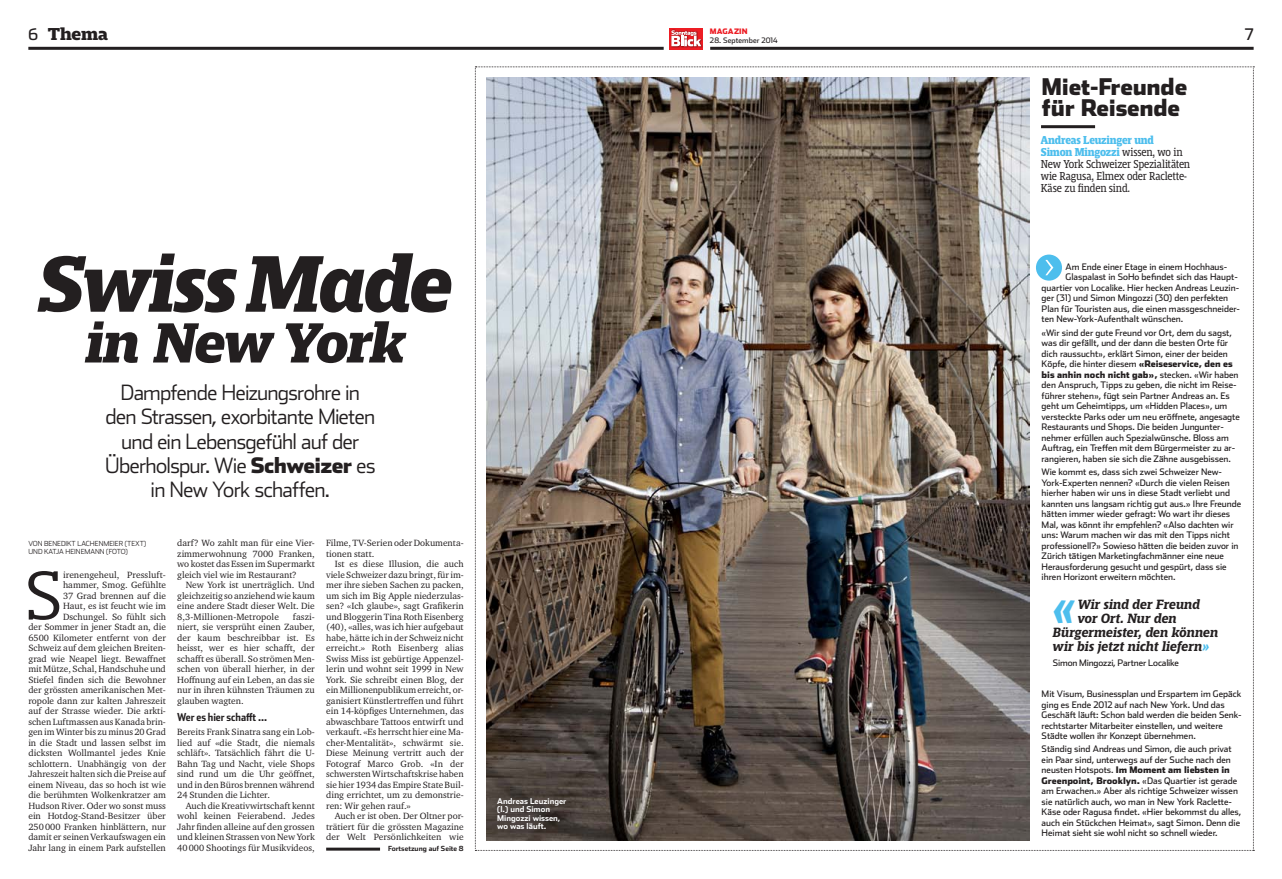
<style>
.page{position:relative;width:1282px;height:879px;background:#fff}
.page>*{position:absolute;margin:0;border:0;box-sizing:border-box;transform-origin:0 0}
.t1{font:italic 700 expanded 83.5px "Mislab Pro";letter-spacing:-.025em;color:#231f20;scale:.96 1}
.t2{font:300 72.5px "Mislab Pro";color:#231f20}
.t3{font:italic 700 expanded 58.9px "Mislab Pro";letter-spacing:-.03em;color:#231f20}
.t4{font:italic 700 52.6px "Mislab Pro";color:#4dbeed;scale:.8 1}
.t5{font:900 22.8px/21.5px "Stainless";letter-spacing:-.01em;color:#231f20}
.t6{font:300 21.2px/24.2px "Stainless";letter-spacing:-.035em;color:#231f20;text-align:center}
.t7{font:700 expanded 18px "Mislab Pro";color:#231f20}
.t8{font:16px "Stainless";color:#231f20}
.t9{font:italic 700 14px "Mislab Pro";letter-spacing:-.005em;color:#231f20;scale:.94 1}
.t10{font:12px/12px "Mislab Pro Narrow";letter-spacing:-.015em;color:#231f20}
.t11{font:700 11px "Stainless Cond";color:#231f20}
.t12{font:9.3px/10.5px "Charter ITC Pro";color:#231f20;text-align:justify}
.t13{font:9px/10.5px "Stainless";color:#231f20}
.t14{font:9px "Stainless";letter-spacing:-.02em;color:#231f20}
.t15{font:700 8px/8.5px "Stainless";color:#fff}
.t16{font:7.5px "Stainless";letter-spacing:.01em;color:#231f20}
.t17{font:900 7.5px "Stainless";letter-spacing:.015em;color:#ed1d24}
.t18{font:300 7px/8px "Stainless";color:#231f20}
.t19{font:700 7px "Stainless";color:#231f20}
.s1{font-family:"Stainless";font-weight:400;font-stretch:normal;font-size:16px}
.s2{font-weight:900}
.s3{font-weight:700;font-stretch:expanded;color:#4dbeed}
.s4{color:#4dbeed}
</style>
<div class="page">
<hr style="left:641px;top:47px;width:22px;height:3px;background:#231f20">
<hr style="left:710px;top:47px;width:543px;height:3px;background:#231f20">
<div style="left:669px;top:28px;width:34px;height:22px;background:#ed1d24"></div>
<img style="left:671px;top:29px;width:32px;height:19px">
<svg style="left:671px;top:30px;width:30px;height:16px"></svg>
<hr style="left:28px;top:47px;width:613px;height:3px;background:#231f20">
<hr style="left:326px;top:847px;width:54px;height:3px;background:#231f20">
<img style="left:475px;top:67px;width:779px;height:784px">
<h3 class="t7" style="left:28px;top:23px;width:81px"><span class="s1">6</span> Thema</h3>
<h1 class="t1" style="left:38px;top:234px;width:434px">SwissMade</h1>
<h3 class="t3" style="left:86px;top:307px;width:321px">in New York</h3>
<h3 class="t6" style="left:105px;top:380px;width:272px">Dampfende Heizungsrohre in den Strassen, exorbitante Mieten und ein Lebensgefühl auf der<br>Überholspur. Wie <span class="s2">Schweizer</span> es in New York schaffen.</h3>
<p class="t18" style="left:28px;top:539px;width:119px">VON BENEDIKT LACHENMEIER (TEXT)<br>UND KATJA HEINEMANN (FOTO)</p>
<h2 class="t2" style="left:24px;top:552px;width:40px">S</h2>
<p class="t12" style="left:28px;top:569px;width:139px;text-align:right">irenengeheul, Pressluft&shy;hammer, Smog. Gefühlte<br>37 Grad brennen auf die<br>Haut, es ist feucht wie im<br>Dschungel. So fühlt sich<br>der Sommer in jener Stadt an, die<br>6500 Kilometer entfernt von der<br>Schweiz auf dem gleichen Breiten&shy;grad wie Neapel liegt. Bewaffnet mit Mütze, Schal, Handschuhe und<br>Stiefel finden sich die Bewohner der grössten amerikanischen Met&shy;ropole dann zur kalten Jahreszeit auf der Strasse wieder. Die arkti&shy;schen Luftmassen aus Kanada brin&shy;gen im Winter bis zu minus 20 Grad in die Stadt und lassen selbst im dicksten Wollmantel jedes Knie schlottern. Unabhängig von der<br>Jahreszeit halten sich die Preise auf einem Niveau, das so hoch ist wie die berühmten Wolkenkratzer am<br>Hudson River. Oder wo sonst muss ein Hotdog-Stand-Besitzer über<br>250000 Franken hinblättern, nur damit er seinen Verkaufswagen ein<br>Jahr lang in einem Park aufstellen</p>
<p class="t12" style="left:177px;top:537px;width:139px">darf? Wo zahlt man für eine Vier&shy;zimmerwohnung 7000 Franken, wo kostet das Essen im Supermarkt gleich viel wie im Restaurant?</p>
<p class="t12" style="left:177px;top:579px;width:139px;text-indent:9px">New York ist unerträglich. Und gleichzeitig so anziehend wie kaum eine andere Stadt dieser Welt. Die 8,3-Millionen-Metropole</p>
<p class="t12" style="left:326px;top:537px;width:139px">Filme, TV-Serien oder Dokumenta&shy;tionen statt.</p>
<p class="t12" style="left:326px;top:558px;width:139px;text-indent:9px">Ist es diese Illusion, die auch viele Schweizer dazu bringt, für im&shy;mer ihre sieben Sachen zu packen, um sich im Big Apple niederzulas&shy;sen? «Ich glaube», sagt Grafikerin und Bloggerin Tina Roth Eisenberg (40), «alles, was ich hier aufgebaut habe, hätte ich in der Schweiz nicht erreicht.» Roth Eisenberg alias Swiss Miss ist gebürtige Appenzel&shy;lerin und wohnt seit 1999 in New York. Sie schreibt einen Blog, der ein Millionenpublikum erreicht, or&shy;ganisiert Künstlertreffen und führt ein 14-köpfiges Unternehmen, das abwaschbare Tattoos entwirft und verkauft. «Es herrscht hier eine Ma&shy;cher-Mentalität», schwärmt sie.<br>Diese Meinung vertritt auch der Fotograf Marco Grob. «In der schwersten Wirtschaftskrise haben sie hier 1934 das Empire State Buil&shy;ding errichtet, um zu demonstrie&shy;ren: Wir gehen rauf.»</p>
<p class="t12" style="left:326px;top:810px;width:139px;text-indent:9px">Auch er ist oben. Der Oltner por&shy;trätiert für die grössten Magazine der Welt Persönlichkeiten wie</p>
<p class="t12" style="left:177px;top:611px;width:139px;text-indent:116px">faszi&shy;niert, sie versprüht einen Zauber, der kaum beschreibbar ist. Es heisst, wer es hier schafft, der schafft es überall. So strömen Men&shy;schen von überall hierher, in der Hoffnung auf ein Leben, an das sie nur in ihren kühnsten Träumen zu glauben wagten.</p>
<p class="t11" style="left:177px;top:710px;width:91px">Wer es hier schafft ...</p>
<p class="t12" style="left:177px;top:726px;width:139px">Bereits Frank Sinatra sang ein Lob&shy;lied auf «die Stadt, die niemals schläft». Tatsächlich fährt die U-Bahn Tag und Nacht, viele Shops sind rund um die Uhr geöffnet, und in den Büros brennen während 24 Stunden die Lichter.</p>
<p class="t12" style="left:177px;top:800px;width:139px;text-indent:9px">Auch die Kreativwirtschaft kennt wohl keinen Feierabend. Jedes Jahr finden alleine auf den grossen und kleinen Strassen von New York 40000 Shootings für Musikvideos,</p>
<p class="t15" style="left:497px;top:797px;width:71px">Andreas Leuzinger (l.) und Simon<br>Mingozzi wissen, wo was läuft.</p>
<p class="t19" style="left:388px;top:844px;width:77px">Fortsetzung auf Seite 8</p>
<p class="t17" style="left:710px;top:27px;width:39px">MAGAZIN</p>
<p class="t16" style="left:710px;top:36px;width:69px">28. September 2014</p>
<h3 class="t5" style="left:1041px;top:76px;width:147px">Miet-Freunde für Reisende</h3>
<p class="t10" style="left:1040px;top:134px;width:151px"><span class="s3">Andreas Leuzinger und<br>Simon Mingozzi</span> wissen, wo in<br>New York Schweizer Spezialitäten wie Ragusa, Elmex oder Raclette-<br>Käse zu finden sind.</p>
<h3 class="t8" style="left:1244px;top:25px;width:10px">7</h3>
<p class="t13" style="left:1065px;top:261px;width:163px">Am Ende einer Etage in einem Hochhaus-</p>
<p class="t13" style="left:1065px;top:272px;width:174px">Glaspalast in SoHo befindet sich das Haupt-</p>
<p class="t13" style="left:1041px;top:282px;width:199px">quartier von Localike. Hier hecken Andreas Leuzin-</p>
<p class="t13" style="left:1041px;top:293px;width:188px">ger (31) und Simon Mingozzi (30) den perfekten</p>
<p class="t13" style="left:1041px;top:303px;width:200px">Plan für Touristen aus, die einen massgeschneider-</p>
<p class="t13" style="left:1041px;top:314px;width:143px">ten New-York-Aufenthalt wünschen.</p>
<p class="t13" style="left:1041px;top:327px;width:200px">«Wir sind der gute Freund vor Ort, dem du sagst, was dir gefällt, und der dann die besten Orte für dich raussucht», erklärt Simon, einer der beiden Köpfe, die hinter diesem <span class="s2">«Reiseservice, den es bis anhin noch nicht gab»,</span> stecken. «Wir haben den Anspruch, Tipps zu geben, die nicht im Reise&shy;führer stehen», fügt sein Partner Andreas an. Es geht um Geheimtipps, um «Hidden Places», um versteckte Parks oder um neu eröffnete, angesagte Restaurants und Shops. Die beiden Jungunter&shy;nehmer erfüllen auch Spezialwünsche. Bloss am Auftrag, ein Treffen mit dem Bürgermeister zu ar&shy;rangieren, haben sie sich die Zähne ausgebissen.</p>
<p class="t13" style="left:1041px;top:467px;width:201px">Wie kommt es, dass sich zwei Schweizer New-York-Experten nennen? «Durch die vielen Reisen hierher haben wir uns in diese Stadt verliebt und kannten uns langsam richtig gut aus.» Ihre Freunde hätten immer wieder gefragt: Wo wart ihr dieses Mal, was könnt ihr empfehlen? «Also dachten wir uns: Warum machen wir das mit den Tipps nicht professionell?» Sowieso hätten die beiden zuvor in Zürich tätigen Marketingfachmänner eine neue Herausforderung gesucht und gespürt, dass sie ihren Horizont erweitern möchten.</p>
<h3 class="t4" style="left:1052px;top:576px;width:30px">«</h3>
<h3 class="t9" style="left:1077px;top:596px;width:132px">Wir sind der Freund</h3>
<h3 class="t9" style="left:1077px;top:610px;width:107px">vor Ort. Nur den</h3>
<h3 class="t9" style="left:1052px;top:624px;width:177px">Bürgermeister, den können</h3>
<h3 class="t9" style="left:1052px;top:638px;width:168px">wir bis jetzt nicht liefern<span class="s4">»</span></h3>
<p class="t14" style="left:1052px;top:657px;width:127px">Simon Mingozzi, Partner Localike</p>
<p class="t13" style="left:1041px;top:688px;width:202px">Mit Visum, Businessplan und Erspartem im Gepäck ging es Ende 2012 auf nach New York. Und das Geschäft läuft: Schon bald werden die beiden Senk&shy;rechtstarter Mitarbeiter einstellen, und weitere Städte wollen ihr Konzept übernehmen.</p>
<p class="t13" style="left:1041px;top:744px;width:201px">Ständig sind Andreas und Simon, die auch privat ein Paar sind, unterwegs auf der Suche nach den neusten Hotspots. <span class="s2">Im Moment am liebsten in Greenpoint, Brooklyn.</span> «Das Quartier ist gerade am Erwachen.» Aber als richtige Schweizer wissen sie natürlich auch, wo man in New York Raclette-Käse oder Ragusa findet. «Hier bekommst du alles, auch ein Stückchen Heimat», sagt Simon. Denn die Heimat sieht sie wohl nicht so schnell wieder.</p>
</div>
